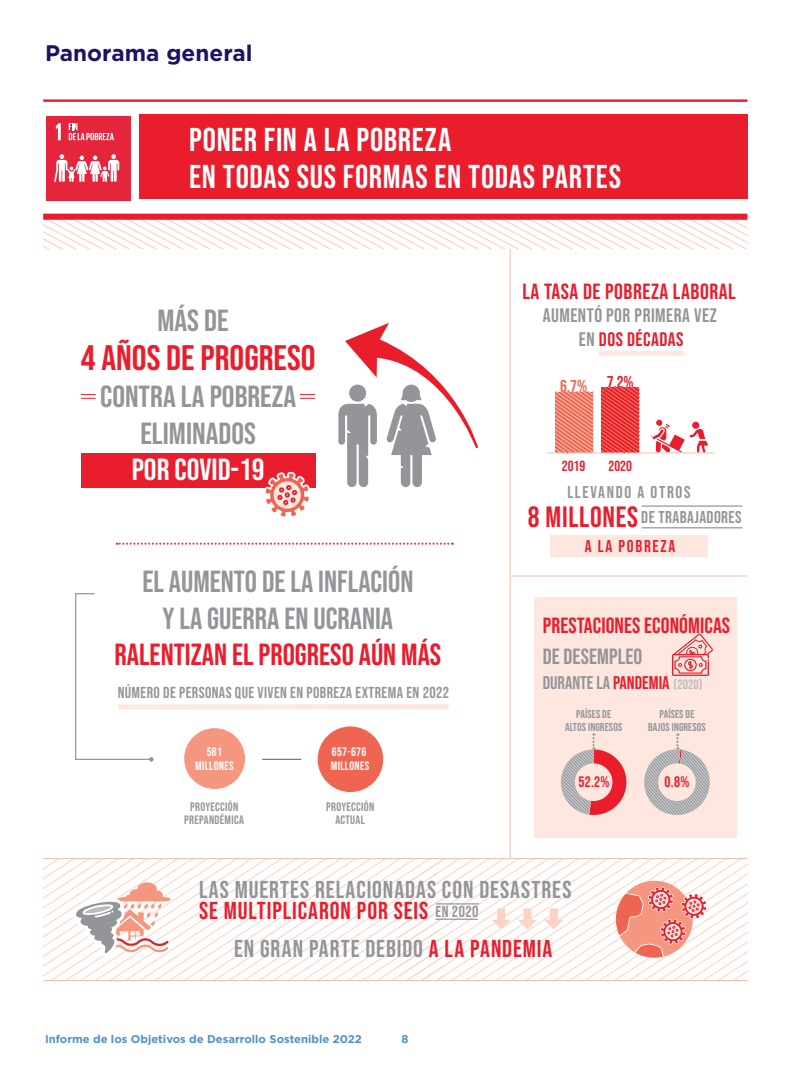
<style>
.page{position:relative;width:810px;height:1080px;background:#fff}
.page>*{position:absolute;margin:0;border:0;box-sizing:border-box;transform-origin:0 0}
.t1{font:35.5px "Bebas Neue";color:#ea1d2d;scale:1.04 1}
.t2{font:33px/36.6px "Bebas Neue";letter-spacing:.02em;color:#fff}
.t3{font:30.62px/36.6px "Bebas Neue";color:#939598;text-align:center}
.t4{font:30.62px/36.6px "Bebas Neue";color:#939598;text-align:center;scale:1.04 1}
.t5{font:30.62px "Bebas Neue";color:#ea1d2d}
.t6{font:30.62px "Bebas Neue";color:#fff;scale:1.04 1}
.t7{font:24.5px/21px "Bebas Neue";letter-spacing:.04em;color:#939598}
.t8{font:700 22.5px "Gotham";letter-spacing:.005em;color:#1b1464}
.t9{font:22px "Bebas Neue";letter-spacing:.005em;color:#ea1d2d}
.t10{font:22px "Bebas Neue";letter-spacing:.025em;color:#ea1d2d}
.t11{font:22px "Bebas Neue";letter-spacing:.005em;color:#939598}
.t12{font:19.62px/23.2px "Bebas Neue";letter-spacing:.025em;color:#939598;text-align:center}
.t13{font:18.38px "Bebas Neue";color:#939598}
.t14{font:17.12px "Bebas Neue";letter-spacing:.025em;color:#939598}
.t15{font:17.12px "Bebas Neue";letter-spacing:.1em;color:#ea1d2d}
.t16{font:17.12px "Bebas Neue";letter-spacing:.1em;color:#939598}
.t17{font:17.12px "Bebas Neue";color:#ef6552}
.t18{font:15.88px "Bebas Neue";letter-spacing:.025em;color:#939598}
.t19{font:15.25px "Bebas Neue";color:#ea1d2d}
.t20{font:14.62px "Bebas Neue";color:#ea1d2d}
.t21{font:12.25px/13.5px "Bebas Neue";letter-spacing:.025em;color:#939598;text-align:center}
.t22{font:12.25px/13.5px "Bebas Neue";letter-spacing:.025em;color:#fff;text-align:center}
.t23{font:11.38px/12.8px "Bebas Neue";letter-spacing:.01em;color:#939598;text-align:center}
.t24{font:700 11.25px "Gotham";color:#5091cd}
.s1{color:#ea1d2d}
.s2{font-size:29.38px;color:#ea1d2d}
.s3{font-size:13.38px;color:#bdbcbb}
.s4{font-size:15.88px}
</style>
<div class="page">
<div style="left:534px;top:598px;width:202px;height:240px;background:#fde7de"></div>
<div style="left:81px;top:453px;width:234px;height:35px;background:#ea1d2d"></div>
<div style="left:550px;top:536px;width:158px;height:21px;background:#fde7de"></div>
<svg style="left:43px;top:220px;width:704px;height:29px"></svg>
<div style="left:43px;top:214px;width:704px;height:6px;background:#ea1d2d"></div>
<hr style="left:43px;top:99px;width:704px;height:3px;background:#ea1d2d">
<div style="left:139px;top:115px;width:608px;height:84px;background:#ea1d2d"></div>
<hr style="left:43px;top:980px;width:704px;height:1px;background:#f9beab">
<hr style="left:43px;top:858px;width:705px;height:1px;background:#f9beab">
<hr style="left:510px;top:249px;width:1px;height:609px;background:#f9beab">
<hr style="left:642px;top:505px;width:100px;height:2px;background:#939598">
<hr style="left:642px;top:527px;width:100px;height:1px;background:#939598">
<hr style="left:510px;top:576px;width:237px;height:1px;background:#f9beab">
<svg style="left:672px;top:633px;width:41px;height:43px"></svg>
<div style="left:599px;top:351px;width:85px;height:5px;background:#fde7de"></div>
<svg style="left:560px;top:734px;width:67px;height:81px"></svg>
<svg style="left:644px;top:734px;width:66px;height:81px"></svg>
<div style="left:184px;top:728px;width:61px;height:61px;background:#f5967f;border-radius:50%"></div>
<div style="left:318px;top:726px;width:65px;height:66px;background:#ef6552;border-radius:50%"></div>
<svg style="left:75px;top:593px;width:374px;height:169px"></svg>
<svg style="left:81px;top:394px;width:15px;height:5px"></svg>
<svg style="left:300px;top:394px;width:15px;height:5px"></svg>
<svg style="left:265px;top:472px;width:45px;height:45px"></svg>
<svg style="left:338px;top:323px;width:140px;height:164px"></svg>
<svg style="left:117px;top:543px;width:336px;height:2px"></svg>
<svg style="left:44px;top:859px;width:703px;height:121px"></svg>
<svg style="left:651px;top:420px;width:57px;height:32px"></svg>
<div style="left:692px;top:422px;width:8px;height:7px;background:#ea1d2d;border-radius:50%"></div>
<hr style="left:547px;top:452px;width:168px;height:1px;background:#f9beab">
<svg style="left:555px;top:392px;width:38px;height:62px;background:#f28571"></svg>
<svg style="left:601px;top:387px;width:38px;height:67px;background:#ec4041"></svg>
<div style="left:46px;top:116px;width:85px;height:85px;background:#e4253c"></div>
<svg style="left:56px;top:123px;width:5px;height:17px"></svg>
<svg style="left:54px;top:154px;width:65px;height:29px"></svg>
<svg style="left:69px;top:123px;width:45px;height:17px"></svg>
<p class="t8" style="left:45px;top:40px;width:209px">Panorama general</p>
<h2 class="t2" style="left:189px;top:121px;width:433px">PONER FIN A LA POBREZA<br>EN TODAS SUS FORMAS EN TODAS PARTES</h2>
<p class="t4" style="left:158px;top:302px;width:70px">MÁS DE</p>
<h1 class="t1" style="left:81px;top:338px;width:227px">4 AÑOS DE PROGRESO</h1>
<p class="t4" style="left:100px;top:378px;width:190px">CONTRA LA POBREZA<br>ELIMINADOS</p>
<p class="t6" style="left:132px;top:452px;width:129px">POR COVID-19</p>
<p class="t3" style="left:142px;top:563px;width:273px">EL AUMENTO DE LA INFLACIÓN<br>Y LA GUERRA EN UCRANIA</p>
<p class="t5" style="left:115px;top:638px;width:328px">RALENTIZAN EL PROGRESO AÚN MÁS</p>
<p class="t18" style="left:118px;top:684px;width:333px">NÚMERO DE PERSONAS QUE VIVEN EN POBREZA EXTREMA EN 2022</p>
<p class="t22" style="left:195px;top:745px;width:40px">581<br>MILLONES</p>
<p class="t21" style="left:184px;top:800px;width:61px">PROYECCIÓN<br>PREPANDÉMICA</p>
<p class="t22" style="left:331px;top:745px;width:40px;text-align:left">657-676<br>MILLONES</p>
<p class="t21" style="left:326px;top:800px;width:50px">PROYECCIÓN<br>ACTUAL</p>
<p class="t10" style="left:522px;top:279px;width:215px">LA TASA DE POBREZA LABORAL</p>
<p class="t12" style="left:543px;top:304px;width:176px">AUMENTÓ POR PRIMERA VEZ<br>EN <span class="s1">DOS DÉCADAS</span></p>
<p class="t17" style="left:560px;top:376px;width:28px">6.7%</p>
<p class="t15" style="left:607px;top:372px;width:28px">7.2%</p>
<p class="t20" style="left:562px;top:458px;width:25px">2019</p>
<p class="t20" style="left:609px;top:458px;width:25px">2020</p>
<p class="t16" style="left:567px;top:482px;width:125px">LLEVANDO A OTROS</p>
<p class="t14" style="left:528px;top:507px;width:215px"><span class="s2">8 MILLONES</span> DE TRABAJADORES</p>
<p class="t15" style="left:585px;top:537px;width:92px">A LA POBREZA</p>
<p class="t9" style="left:543px;top:613px;width:189px">PRESTACIONES ECONÓMICAS</p>
<p class="t11" style="left:543px;top:644px;width:101px">DE DESEMPLEO</p>
<p class="t13" style="left:543px;top:672px;width:161px">DURANTE LA <span class="s1">PANDEMIA</span> <span class="s3">(2020)</span></p>
<p class="t23" style="left:565px;top:707px;width:59px">PAÍSES DE<br>ALTOS INGRESOS</p>
<p class="t19" style="left:579px;top:774px;width:32px">52.2%</p>
<p class="t23" style="left:648px;top:707px;width:59px">PAÍSES DE<br>BAJOS INGRESOS</p>
<p class="t19" style="left:665px;top:774px;width:26px">0.8%</p>
<p class="t7" style="left:199px;top:879px;width:374px">LAS MUERTES RELACIONADAS CON DESASTRES<br><span class="s1">SE MULTIPLICARON POR SEIS</span> <span class="s4">EN 2020</span></p>
<p class="t7" style="left:234px;top:938px;width:320px">EN GRAN PARTE DEBIDO <span class="s1">A LA PANDEMIA</span></p>
<p class="t24" style="left:45px;top:1033px;width:318px">Informe de los Objetivos de Desarrollo Sostenible 2022</p>
<p class="t24" style="left:401px;top:1033px;width:9px">8</p>
</div>
